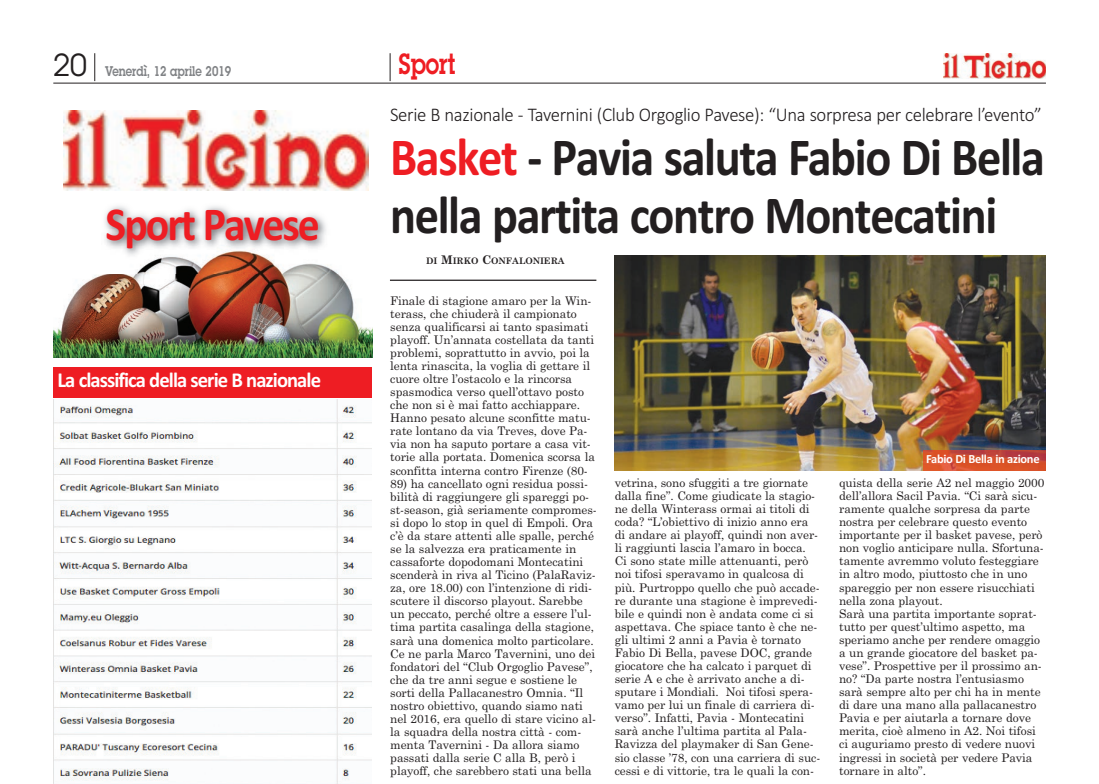
<style>
.page{position:relative;width:1099px;height:784px;background:#fff}
.page>*{position:absolute;margin:0;border:0;box-sizing:border-box;transform-origin:0 0}
.t1{font:700 53.75px/57.5px "Calibri";letter-spacing:-.03em;color:#231f20;scale:.9 1}
.t2{font:700 47.5px "Calibri";letter-spacing:-.045em;color:#ee1d23;scale:.92 1}
.t3{font:600 28.62px "Lubalin Graph";color:#ee1d23;scale:.8 1}
.t4{font:700 21.25px "Calibri";letter-spacing:-.045em;color:#fff}
.t5{font:300 19.38px "Calibri";letter-spacing:-.02em;color:#231f20}
.t6{font:600 13.75px "Lubalin Graph";color:#808285;scale:.8 1}
.t7{font:700 12.5px "Calibri";letter-spacing:-.025em;color:#fff}
.t8{font:11.88px/13px "Century Schoolbook";letter-spacing:-.005em;color:#231f20}
.t9{font:700 8.88px "Century Schoolbook";letter-spacing:-.01em;color:#231f20}
.s1{font-family:"Avant Garde";font-weight:400;font-size:30.25px;color:#231f20}
.s2{color:#ee1d23}
.s3{font-size:11.88px}
</style>
<div class="page">
<img style="left:63px;top:111px;width:305px;height:79px">
<img style="left:53px;top:273px;width:319px;height:84px">
<img style="left:54px;top:399px;width:317px;height:384px">
<img style="left:614px;top:255px;width:431px;height:215px">
<hr style="left:53px;top:83px;width:992px;height:1px;background:#231f20">
<img style="left:943px;top:53px;width:102px;height:26px">
<svg style="left:94px;top:53px;width:1px;height:28px"></svg>
<svg style="left:390px;top:53px;width:1px;height:28px"></svg>
<img style="left:105px;top:206px;width:221px;height:23px">
<img style="left:105px;top:229px;width:233px;height:44px">
<div style="left:53px;top:367px;width:319px;height:30px;background:#ee1d23"></div>
<img style="left:923px;top:450px;width:122px;height:20px">
<hr style="left:390px;top:279px;width:206px;height:2px;background:#231f20">
<p class="t6" style="left:53px;top:66px;width:224px"><span class="s1">20</span> Venerdì, 12 aprile 2019</p>
<h3 class="t3" style="left:399px;top:53px;width:72px">Sport</h3>
<h2 class="t2" style="left:106px;top:208px;width:234px">Sport Pavese</h2>
<h3 class="t4" style="left:57px;top:372px;width:265px">La classifica della serie B nazionale</h3>
<h3 class="t5" style="left:390px;top:108px;width:653px">Serie B nazionale - Tavernini (Club Orgoglio Pavese): “Una sorpresa per celebrare l’evento”</h3>
<h1 class="t1" style="left:390px;top:133px;width:729px"><span class="s2">Basket</span> - Pavia saluta Fabio Di Bella nella partita contro Montecatini</h1>
<p class="t9" style="left:426px;top:255px;width:140px">DI <span class="s3">M</span>IRKO <span class="s3">C</span>ONFALONIERA</p>
<p class="t8" style="left:390px;top:294px;width:206px">Finale di stagione amaro per la Win&shy;terass, che chiuderà il campionato senza qualificarsi ai tanto spasimati playoff. Un’annata costellata da tanti problemi, soprattutto in avvio, poi la lenta rinascita, la voglia di gettare il cuore oltre l’ostacolo e la rincorsa spasmodica verso quell’ottavo posto che non si è mai fatto acchiappare.<br>Hanno pesato alcune sconfitte matu&shy;rate lontano da via Treves, dove Pa&shy;via non ha saputo portare a casa vit&shy;torie alla portata. Domenica scorsa la sconfitta interna contro Firenze (80-</p>
<p class="t8" style="left:390px;top:477px;width:208px">89) ha cancellato ogni residua possi&shy;bilità di raggiungere gli spareggi po&shy;st-season, già seriamente compromes&shy;si dopo lo stop in quel di Empoli. Ora c’è da stare attenti alle spalle, perché se la salvezza era praticamente in cassaforte dopodomani Montecatini scenderà in riva al Ticino (PalaRaviz&shy;za, ore 18.00) con l’intenzione di ridi&shy;scutere il discorso playout. Sarebbe un peccato, perché oltre a essere l’ul&shy;tima partita casalinga della stagione, sarà una domenica molto particolare.<br>Ce ne parla Marco Tavernini, uno dei fondatori del “Club Orgoglio Pavese”, che da tre anni segue e sostiene le sorti della Pallacanestro Omnia. “Il nostro obiettivo, quando siamo nati nel 2016, era quello di stare vicino al&shy;la squadra della nostra città - com&shy;menta Tavernini - Da allora siamo passati dalla serie C alla B, però i playoff, che sarebbero stati una bella</p>
<p class="t8" style="left:614px;top:477px;width:207px">vetrina, sono sfuggiti a tre giornate dalla fine”. Come giudicate la stagio&shy;ne della Winterass ormai ai titoli di coda? “L’obiettivo di inizio anno era di andare ai playoff, quindi non aver&shy;li raggiunti lascia l’amaro in bocca.<br>Ci sono state mille attenuanti, però noi tifosi speravamo in qualcosa di più. Purtroppo quello che può accade&shy;re durante una stagione è imprevedi&shy;bile e quindi non è andata come ci si aspettava. Che spiace tanto è che ne&shy;gli ultimi 2 anni a Pavia è tornato Fabio Di Bella, pavese DOC, grande giocatore che ha calcato i parquet di serie A e che è arrivato anche a di&shy;sputare i Mondiali. Noi tifosi spera&shy;vamo per lui un finale di carriera di&shy;verso”. Infatti, Pavia - Montecatini sarà anche l’ultima partita al Pala-Ravizza del playmaker di San Gene&shy;sio classe ’78, con una carriera di suc&shy;cessi e di vittorie, tra le quali la con-</p>
<p class="t8" style="left:839px;top:477px;width:207px">quista della serie A2 nel maggio 2000 dell’allora Sacil Pavia. “Ci sarà sicu&shy;ramente qualche sorpresa da parte nostra per celebrare questo evento importante per il basket pavese, però non voglio anticipare nulla. Sfortuna&shy;tamente avremmo voluto festeggiare in altro modo, piuttosto che in uno spareggio per non essere risucchiati nella zona playout.<br>Sarà una partita importante soprat&shy;tutto per quest’ultimo aspetto, ma speriamo anche per rendere omaggio a un grande giocatore del basket pa&shy;vese”. Prospettive per il prossimo an&shy;no? “Da parte nostra l’entusiasmo sarà sempre alto per chi ha in mente di dare una mano alla pallacanestro Pavia e per aiutarla a tornare dove merita, cioè almeno in A2. Noi tifosi ci auguriamo presto di vedere nuovi ingressi in società per vedere Pavia tornare in alto”.</p>
<p class="t7" style="left:926px;top:454px;width:115px">Fabio Di Bella in azione</p>
</div>
